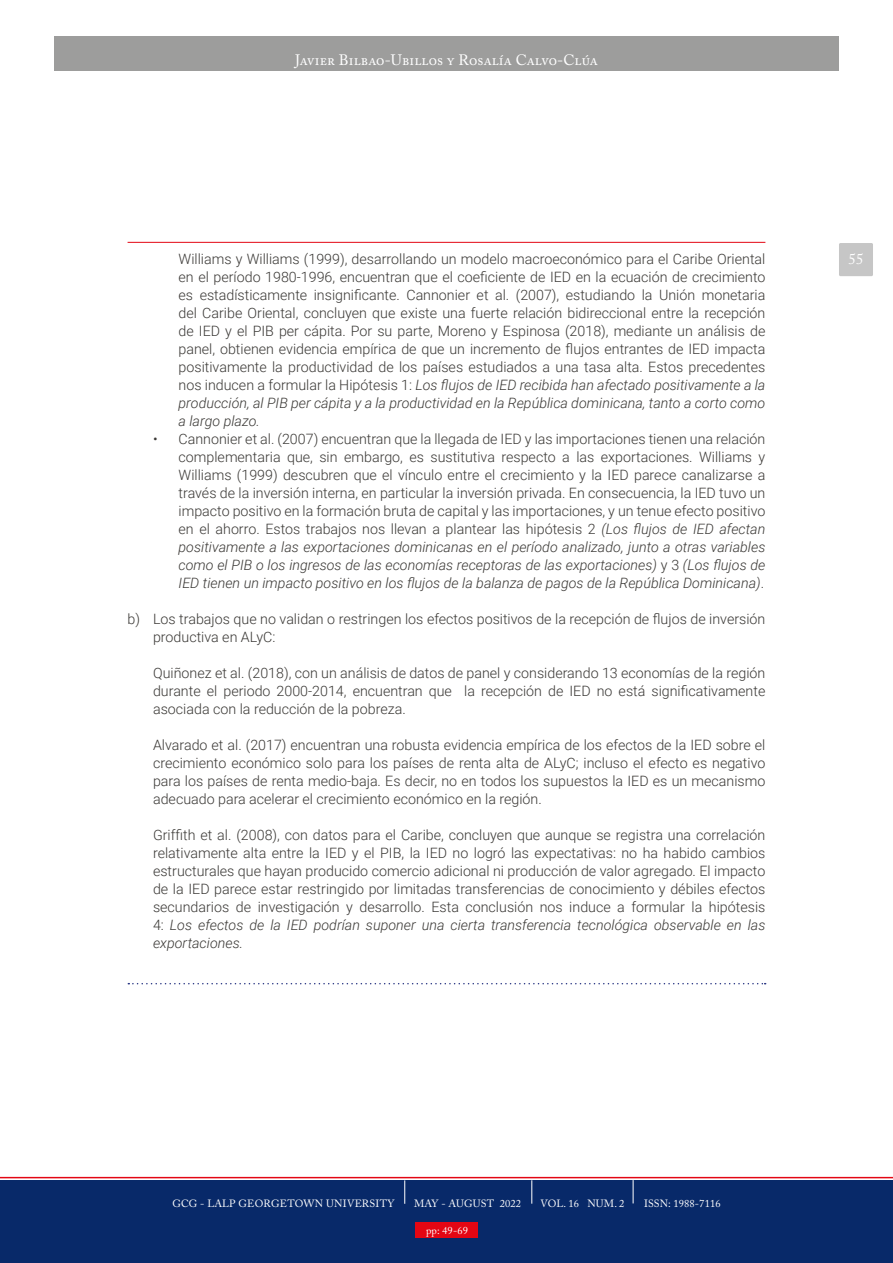
<style>
.page{position:relative;width:893px;height:1263px;background:#fff}
.page>*{position:absolute;margin:0;border:0;box-sizing:border-box;transform-origin:0 0}
.t1{font:15px "Adobe Caslon Pro";letter-spacing:.005em;color:#fff}
.t2{font:300 14.25px/18px "Roboto";color:#3a3835;text-align:justify}
.t3{font:10.5px "Adobe Caslon Pro";letter-spacing:.01em;color:#fff}
.s1{font-style:italic}
</style>
<div class="page">
<div style="left:54px;top:37px;width:785px;height:34px;background:#9d9d9c"></div>
<div style="left:0;top:1180px;width:893px;height:83px;background:#082969"></div>
<div style="left:839px;top:243px;width:34px;height:33px;background:#c6c6c6;border-radius:2px"></div>
<hr style="left:128px;top:242px;width:637px;height:1px;background:#e30613">
<svg style="left:0;top:1177px;width:893px;height:27px"></svg>
<svg style="left:128px;top:983px;width:638px;height:1px"></svg>
<div style="left:416px;top:1222px;width:62px;height:15px;background:#e30613"></div>
<p class="t1" style="left:295px;top:51px;width:304px">Javier Bilbao-Ubillos y Rosalía Calvo-Clúa</p>
<p class="t2" style="left:179px;top:250px;width:588px">Williams y Williams (1999), desarrollando un modelo macroeconómico para el Caribe Oriental en el período 1980-1996, encuentran que el coeficiente de IED en la ecuación de crecimiento es estadísticamente insignificante. Cannonier et al. (2007), estudiando la Unión monetaria del Caribe Oriental, concluyen que existe una fuerte relación bidireccional entre la recepción de IED y el PIB per cápita. Por su parte, Moreno y Espinosa (2018), mediante un análisis de panel, obtienen evidencia empírica de que un incremento de flujos entrantes de IED impacta positivamente la productividad de los países estudiados a una tasa alta. Estos precedentes nos inducen a formular la Hipótesis 1: <span class="s1">Los flujos de IED recibida han afectado positivamente a la producción, al PIB per cápita y a la productividad en la República dominicana, tanto a corto como a largo plazo.</span></p>
<p class="t2" style="left:179px;top:430px;width:588px;text-indent:-26px">• Cannonier et al. (2007) encuentran que la llegada de IED y las importaciones tienen una relación complementaria que, sin embargo, es sustitutiva respecto a las exportaciones. Williams y Williams (1999) descubren que el vínculo entre el crecimiento y la IED parece canalizarse a través de la inversión interna, en particular la inversión privada. En consecuencia, la IED tuvo un impacto positivo en la formación bruta de capital y las importaciones, y un tenue efecto positivo en el ahorro. Estos trabajos nos llevan a plantear las hipótesis 2 <span class="s1">(Los flujos de IED afectan positivamente a las exportaciones dominicanas en el período analizado, junto a otras variables como el PIB o los ingresos de las economías receptoras de las exportaciones)</span> y 3 <span class="s1">(Los flujos de IED tienen un impacto positivo en los flujos de la balanza de pagos de la República Dominicana)</span>.</p>
<p class="t2" style="left:153px;top:610px;width:614px;text-indent:-26px">b) Los trabajos que no validan o restringen los efectos positivos de la recepción de flujos de inversión productiva en ALyC:</p>
<p class="t2" style="left:153px;top:664px;width:614px">Quiñonez et al. (2018), con un análisis de datos de panel y considerando 13 economías de la región durante el periodo 2000-2014, encuentran que la recepción de IED no está significativamente asociada con la reducción de la pobreza.</p>
<p class="t2" style="left:153px;top:736px;width:614px">Alvarado et al. (2017) encuentran una robusta evidencia empírica de los efectos de la IED sobre el crecimiento económico solo para los países de renta alta de ALyC; incluso el efecto es negativo para los países de renta medio-baja. Es decir, no en todos los supuestos la IED es un mecanismo adecuado para acelerar el crecimiento económico en la región.</p>
<p class="t2" style="left:153px;top:826px;width:614px">Griffith et al. (2008), con datos para el Caribe, concluyen que aunque se registra una correlación relativamente alta entre la IED y el PIB, la IED no logró las expectativas: no ha habido cambios estructurales que hayan producido comercio adicional ni producción de valor agregado. El impacto de la IED parece estar restringido por limitadas transferencias de conocimiento y débiles efectos secundarios de investigación y desarrollo. Esta conclusión nos induce a formular la hipótesis 4: <span class="s1">Los efectos de la IED podrían suponer una cierta transferencia tecnológica observable en las exportaciones.</span></p>
<p class="t1" style="left:848px;top:250px;width:16px">55</p>
<p class="t3" style="left:172px;top:1197px;width:224px">GCG - LALP GEORGETOWN UNIVERSITY</p>
<p class="t3" style="left:414px;top:1197px;width:108px">MAY - AUGUST 2022</p>
<p class="t3" style="left:541px;top:1197px;width:85px">VOL. 16 NUM. 2</p>
<p class="t3" style="left:644px;top:1197px;width:78px">ISSN: 1988-7116</p>
<p class="t3" style="left:426px;top:1224px;width:43px">pp: 49-69</p>
</div>
